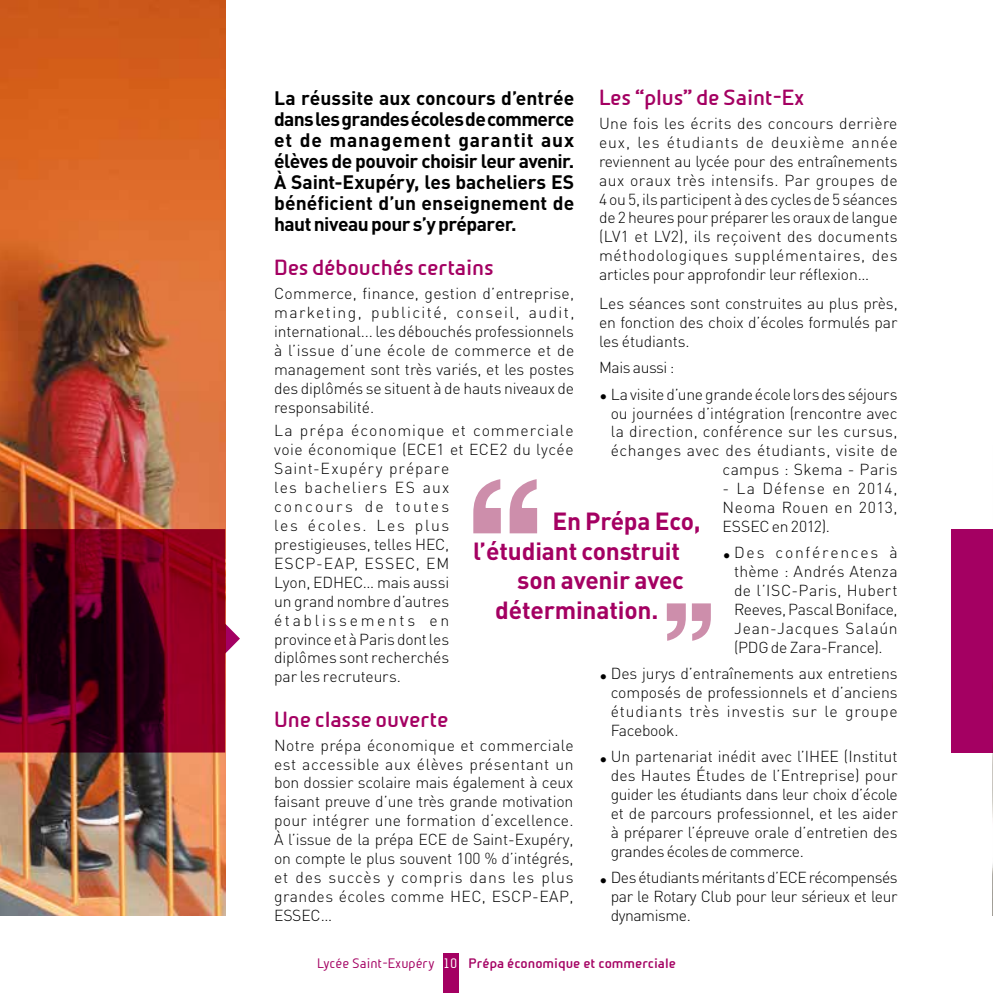
<style>
.page{position:relative;width:993px;height:993px;background:#fff}
.page>*{position:absolute;margin:0;border:0;box-sizing:border-box;transform-origin:0 0}
.t1{font:700 24.5px "DIN";letter-spacing:-.005em;color:#a40062}
.t2{font:700 21px "Beta Sans";letter-spacing:-.005em;color:#a40062}
.t3{font:700 19.25px/21px "DIN";color:#000;text-align:justify}
.t4{font:300 15.75px/18.9px "DIN";color:#000;text-align:justify}
.t5{font:300 15.75px/18.9px "DIN";letter-spacing:.03em;color:#000}
.t6{font:300 15.75px "DIN";letter-spacing:-.03em;color:#000}
.t7{font:700 13.12px "Beta Sans";color:#a40062}
.s1{font-family:"Beta Sans Norm";font-weight:400}
.s2{font-family:"Beta Sans Norm";font-weight:400;color:#fff}
</style>
<div class="page">
<div style="left:442px;top:952px;width:16px;height:40px;background:#a40062"></div>
<img style="left:0;top:0;width:225px;height:914px">
<hr style="left:992px;top:389px;width:1px;height:525px;background:#e3e4e4">
<img style="left:992px;top:445px;width:1px;height:469px">
<div style="left:951px;top:529px;width:41px;height:223px;background:#a40062"></div>
<svg style="left:0;top:529px;width:240px;height:223px;background:#670e25"></svg>
<svg style="left:473px;top:479px;width:64px;height:54px"></svg>
<svg style="left:666px;top:603px;width:44px;height:37px"></svg>
<h2 class="t2" style="left:599px;top:85px;width:206px">Les “plus” de Saint-Ex</h2>
<p class="t4" style="left:599px;top:113px;width:300px">Une fois les écrits des concours derrière eux, les étudiants de deuxième année reviennent au lycée pour des entraînements aux oraux très intensifs. Par groupes de 4 ou 5, ils participent à des cycles de 5 séances de 2 heures pour préparer les oraux de langue (LV1 et LV2), ils reçoivent des documents méthodologiques supplémentaires, des articles pour approfondir leur réflexion…</p>
<p class="t4" style="left:599px;top:294px;width:300px">Les séances sont construites au plus près, en fonction des choix d’écoles formulés par les étudiants.</p>
<p class="t6" style="left:599px;top:358px;width:77px">Mais aussi :</p>
<p class="t4" style="left:599px;top:384px;width:300px;text-align:right">• La visite d’une grande école lors des séjours ou journées d’intégration (rencontre avec la direction, conférence sur les cursus, échanges avec des étudiants, visite de campus : Skema - Paris</p>
<p class="t4" style="left:722px;top:478px;width:176px">- La Défense en 2014, Neoma Rouen en 2013, ESSEC en 2012).</p>
<p class="t4" style="left:733px;top:543px;width:165px;text-indent:-12px">• Des conférences à thème : Andrés Atenza de l’ISC-Paris, Hubert Reeves, Pascal Boniface, Jean-Jacques Salaún (PDG de Zara-France).</p>
<p class="t4" style="left:610px;top:663px;width:288px;text-indent:-12px">• Des jurys d’entraînements aux entretiens composés de professionnels et d’anciens étudiants très investis sur le groupe Facebook.</p>
<p class="t4" style="left:610px;top:746px;width:288px;text-indent:-12px">• Un partenariat inédit avec l’IHEE (Institut des Hautes Études de l’Entreprise) pour guider les étudiants dans leur choix d’école et de parcours professionnel, et les aider à préparer l’épreuve orale d’entretien des grandes écoles de commerce.</p>
<p class="t4" style="left:610px;top:867px;width:288px;text-indent:-12px">• Des étudiants méritants d’ECE récompensés par le Rotary Club pour leur sérieux et leur dynamisme.</p>
<p class="t3" style="left:274px;top:86px;width:301px">La réussite aux concours d’entrée dans les grandes écoles de commerce et de management garantit aux élèves de pouvoir choisir leur avenir.<br>À Saint-Exupéry, les bacheliers ES bénéficient d’un enseignement de haut niveau pour s’y préparer.</p>
<h2 class="t2" style="left:274px;top:255px;width:221px">Des débouchés certains</h2>
<p class="t4" style="left:274px;top:284px;width:302px">Commerce, finance, gestion d’entreprise, marketing, publicité, conseil, audit, international... les débouchés professionnels à l’issue d’une école de commerce et de management sont très variés, et les postes des diplômés se situent à de hauts niveaux de responsabilité.</p>
<p class="t5" style="left:274px;top:421px;width:301px">La prépa économique et commerciale voie économique (ECE1 et ECE2 du lycée<br>Saint-Exupéry prépare<br>les bacheliers ES aux<br>concours de toutes<br>les écoles. Les plus<br>prestigieuses, telles HEC,<br>ESCP-EAP, ESSEC, EM<br>Lyon, EDHEC… mais aussi<br>un grand nombre d’autres établissements en<br>province et à Paris dont les<br>diplômes sont recherchés<br>par les recruteurs.</p>
<h2 class="t2" style="left:274px;top:706px;width:176px">Une classe ouverte</h2>
<p class="t4" style="left:274px;top:735px;width:301px">Notre prépa économique et commerciale est accessible aux élèves présentant un bon dossier scolaire mais également à ceux faisant preuve d’une très grande motivation pour intégrer une formation d‘excellence.<br>À l’issue de la prépa ECE de Saint-Exupéry, on compte le plus souvent 100 % d’intégrés, et des succès y compris dans les plus grandes écoles comme HEC, ESCP-EAP, ESSEC…</p>
<h1 class="t1" style="left:552px;top:505px;width:150px">En Prépa Eco,</h1>
<h1 class="t1" style="left:473px;top:535px;width:208px">l’étudiant construit</h1>
<h1 class="t1" style="left:517px;top:564px;width:168px">son avenir avec</h1>
<h1 class="t1" style="left:495px;top:593px;width:165px">détermination.</h1>
<p class="t7" style="left:317px;top:955px;width:360px"><span class="s1">Lycée Saint-Exupéry</span> <span class="s2">10</span> Prépa économique et commerciale</p>
</div>
